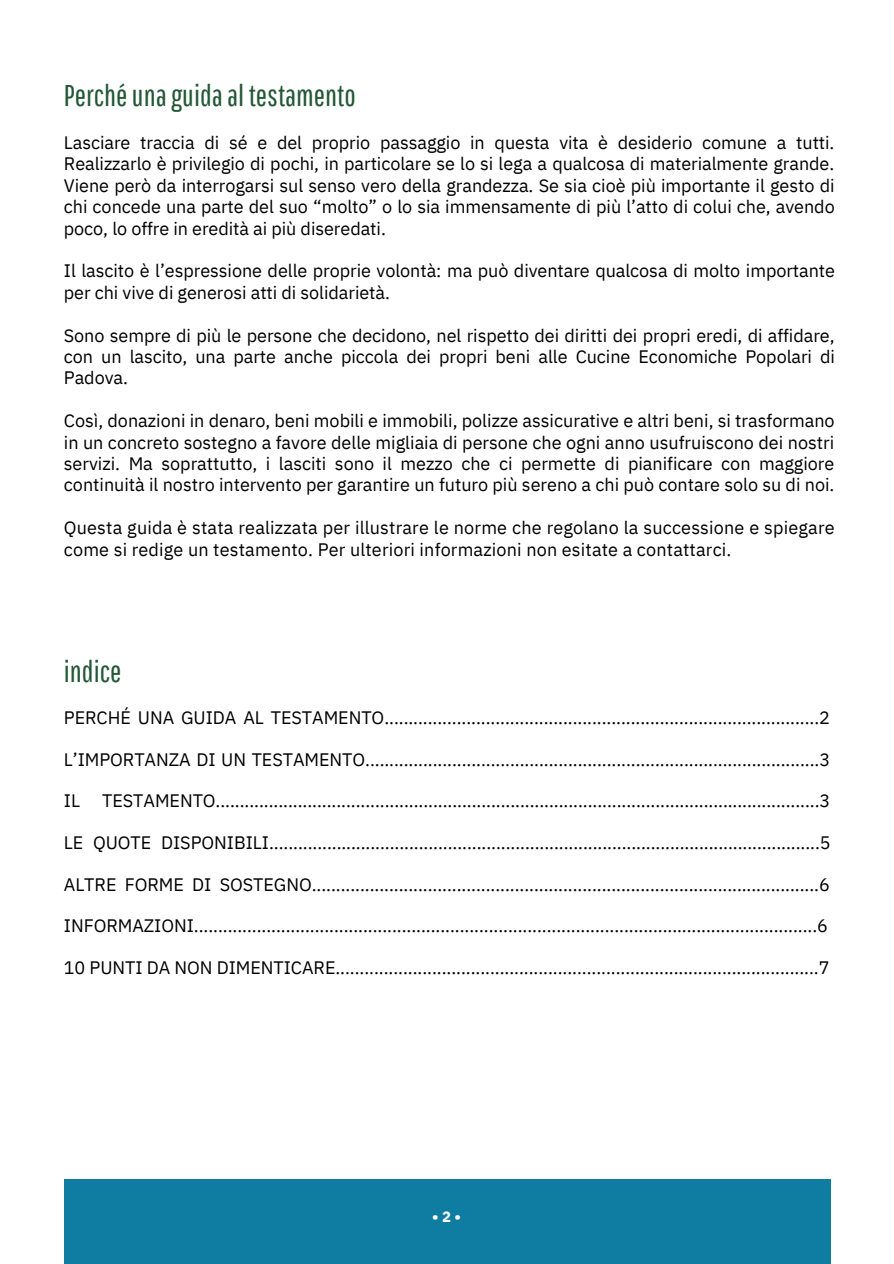
<style>
.page{position:relative;width:894px;height:1264px;background:#fff}
.page>*{position:absolute;margin:0;border:0;box-sizing:border-box;transform-origin:0 0}
.t1{font:30px "Pathway Gothic One";color:#235837}
.t2{font:18px/21.5px "IBM Plex Sans";letter-spacing:-.005em;color:#000;text-align:justify}
.t3{font:700 15px "IBM Plex Sans";color:#fff}
</style>
<div class="page">
<div style="left:64px;top:1179px;width:765px;height:84px;background:#0f7da1"></div>
<h1 class="t1" style="left:64px;top:77px;width:293px">Perchéunaguidaal testamento</h1>
<p class="t2" style="left:64px;top:131px;width:772px">Lasciare traccia di sé e del proprio passaggio in questa vita è desiderio comune a tutti.<br>Realizzarlo è privilegio di pochi, in particolare se lo si lega a qualcosa di materialmente grande.<br>Viene però da interrogarsi sul senso vero della grandezza. Se sia cioè più importante il gesto di chi concede una parte del suo “molto” o lo sia immensamente di più l’atto di colui che, avendo poco, lo offre in eredità ai più diseredati.</p>
<p class="t2" style="left:64px;top:260px;width:772px">Il lascito è l’espressione delle proprie volontà: ma può diventare qualcosa di molto importante per chi vive di generosi atti di solidarietà.</p>
<p class="t2" style="left:64px;top:324px;width:772px">Sono sempre di più le persone che decidono, nel rispetto dei diritti dei propri eredi, di affidare, con un lascito, una parte anche piccola dei propri beni alle Cucine Economiche Popolari di Padova.</p>
<p class="t2" style="left:64px;top:409px;width:772px">Così, donazioni in denaro, beni mobili e immobili, polizze assicurative e altri beni, si trasformano in un concreto sostegno a favore delle migliaia di persone che ogni anno usufruiscono dei nostri servizi. Ma soprattutto, i lasciti sono il mezzo che ci permette di pianificare con maggiore continuità il nostro intervento per garantire un futuro più sereno a chi può contare solo su di noi.</p>
<p class="t2" style="left:64px;top:516px;width:772px">Questa guida è stata realizzata per illustrare le norme che regolano la successione e spiegare come si redige un testamento. Per ulteriori informazioni non esitate a contattarci.</p>
<h1 class="t1" style="left:64px;top:653px;width:59px">indice</h1>
<p class="t2" style="left:64px;top:706px;width:767px">PERCHÉ UNA GUIDA AL TESTAMENTO..........................................................................................2</p>
<p class="t2" style="left:64px;top:748px;width:767px">L’IMPORTANZA DI UN TESTAMENTO..............................................................................................3</p>
<p class="t2" style="left:64px;top:789px;width:767px">IL TESTAMENTO.............................................................................................................................3</p>
<p class="t2" style="left:64px;top:831px;width:768px">LE QUOTE DISPONIBILI..................................................................................................................5</p>
<p class="t2" style="left:64px;top:873px;width:767px">ALTRE FORME DI SOSTEGNO.........................................................................................................6</p>
<p class="t2" style="left:64px;top:914px;width:765px">INFORMAZIONI.................................................................................................................................6</p>
<p class="t2" style="left:64px;top:956px;width:766px">10 PUNTI DA NON DIMENTICARE....................................................................................................7</p>
<p class="t3" style="left:432px;top:1206px;width:30px">•2•</p>
</div>
